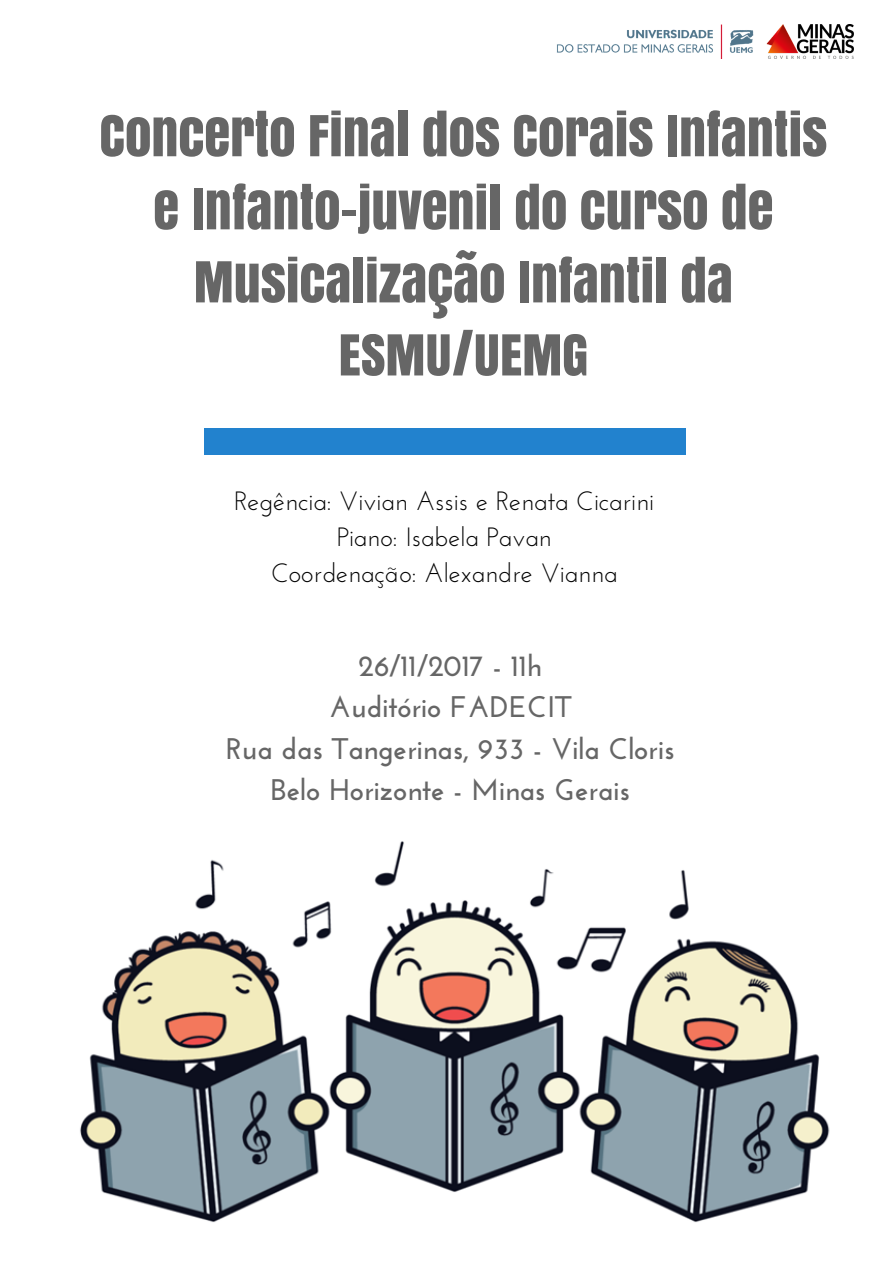
<style>
.page{position:relative;width:893px;height:1263px;background:#fff}
.page>*{position:absolute;margin:0;border:0;box-sizing:border-box;transform-origin:0 0}
.t1{font:52.95px/73.1px "Anton";color:#666;text-align:center}
.t2{font:700 29.7px/41.5px "Josefin Sans";color:#666;text-align:center}
.t3{font:26.4px/36px "Josefin Sans";color:#000;text-align:center}
</style>
<div class="page">
<div style="left:205px;top:428px;width:481px;height:26px;background:#2282ce"></div>
<img style="left:80px;top:841px;width:750px;height:381px">
<img style="left:557px;top:25px;width:296px;height:33px">
<p class="t1" style="left:99px;top:98px;width:729px">CONCERTO FINAL DOS CORAIS INFANTIS<br>E INFANTO-JUVENIL DO CURSO DE<br>MUSICALIZAÇÃO INFANTIL DA<br>ESMU/UEMG</p>
<p class="t3" style="left:234px;top:486px;width:421px">Regência: Vivian Assis e Renata Cicarini<br>Piano: Isabela Pavan<br>Coordenação: Alexandre Vianna</p>
<p class="t2" style="left:226px;top:647px;width:450px">26/11/2017 - 11h<br>Auditório FADECIT<br>Rua das Tangerinas, 933 - Vila Cloris<br>Belo Horizonte - Minas Gerais</p>
</div>
